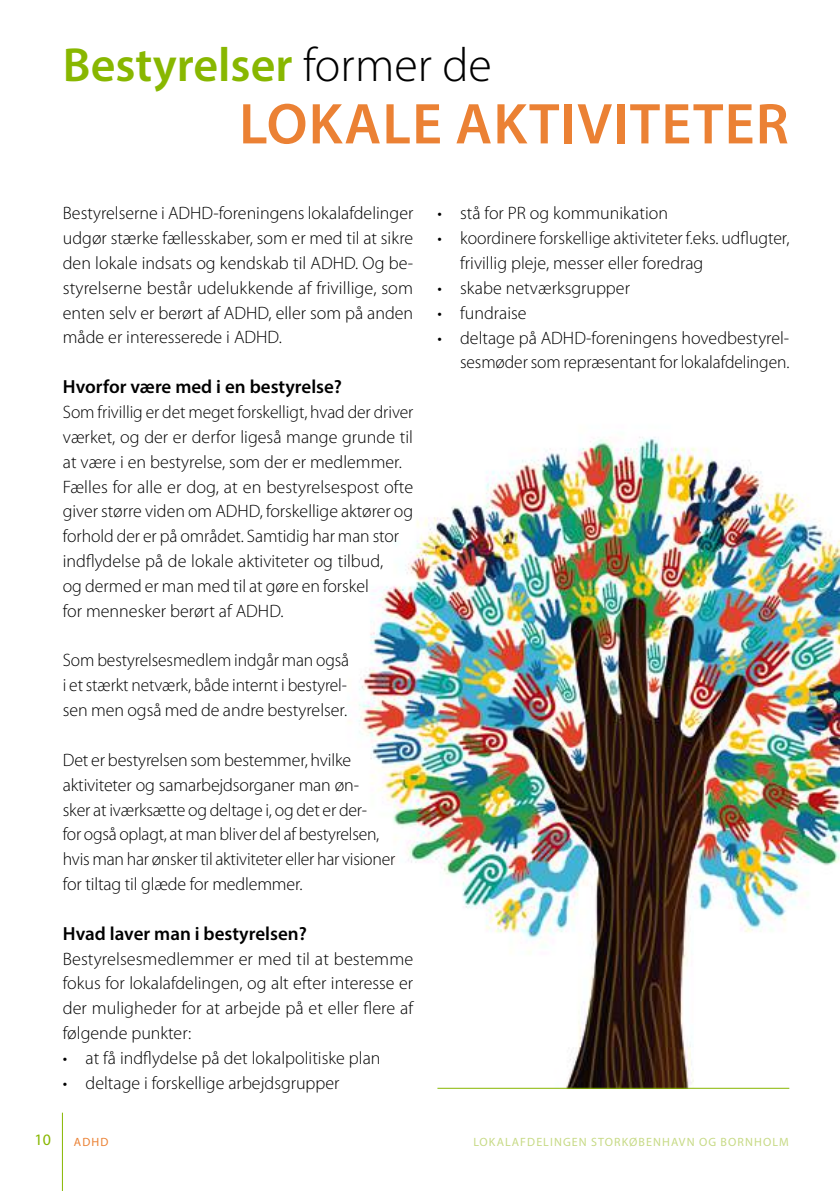
<style>
.page{position:relative;width:840px;height:1191px;background:#fff}
.page>*{position:absolute;margin:0;border:0;box-sizing:border-box;transform-origin:0 0}
.t1{font:600 58px "Myriad Pro";letter-spacing:.02em;color:#eb8134}
.t2{font:600 48px "Myriad Pro";color:#88b700}
.t3{font:600 19px "Myriad Pro";color:#000}
.t4{font:300 18px/24.8px "Myriad Pro";color:#000}
.t5{font:16px "Myriad Pro";color:#88b700}
.t6{font:12px "Myriad Pro";letter-spacing:.09em;color:#c7da86}
.t7{font:12px "Myriad Pro";color:#eb8134}
.s1{font-weight:300;color:#000}
</style>
<div class="page">
<hr style="left:62px;top:1112px;width:1px;height:79px;background:#88b700">
<img style="left:348px;top:437px;width:491px;height:651px">
<hr style="left:437px;top:1087px;width:351px;height:1px;background:#88b700">
<h2 class="t2" style="left:63px;top:35px;width:430px">Bestyrelser <span class="s1">former de</span></h2>
<h1 class="t1" style="left:239px;top:87px;width:551px">LOKALE AKTIVITETER</h1>
<p class="t4" style="left:63px;top:201px;width:352px;text-align:justify">Bestyrelserne i ADHD-foreningens lokalafdelinger udgør stærke fællesskaber, som er med til at sikre den lokale indsats og kendskab til ADHD. Og be&shy;styrelserne består udelukkende af frivillige, som enten selv er berørt af ADHD, eller som på anden måde er interesserede i ADHD.</p>
<p class="t3" style="left:63px;top:375px;width:280px">Hvorfor være med i en bestyrelse?</p>
<p class="t4" style="left:63px;top:400px;width:352px">Som frivillig er det meget forskelligt, hvad der driver værket, og der er derfor ligeså mange grunde til at være i en bestyrelse, som der er medlemmer.<br>Fælles for alle er dog, at en bestyrelsespost ofte giver større viden om ADHD, forskellige aktører og forhold der er på området. Samtidig har man stor indflydelse på de lokale aktiviteter og tilbud,<br>og dermed er man med til at gøre en forskel<br>for mennesker berørt af ADHD.</p>
<p class="t4" style="left:63px;top:648px;width:288px;text-align:justify">Som bestyrelsesmedlem indgår man også i et stærkt netværk, både internt i bestyrel&shy;sen men også med de andre bestyrelser.</p>
<p class="t4" style="left:63px;top:747px;width:334px">Det er bestyrelsen som bestemmer, hvilke aktiviteter og samarbejdsorganer man øn-<br>sker at iværksætte og deltage i, og det er der-<br>for også oplagt, at man bliver del af bestyrelsen, hvis man har ønsker til aktiviteter eller har visioner for tiltag til glæde for medlemmer.</p>
<p class="t3" style="left:63px;top:921px;width:245px">Hvad laver man i bestyrelsen?</p>
<p class="t4" style="left:63px;top:946px;width:352px;text-align:justify">Bestyrelsesmedlemmer er med til at bestemme fokus for lokalafdelingen, og alt efter interesse er der muligheder for at arbejde på et eller flere af følgende punkter:</p>
<p class="t4" style="left:63px;top:1045px;width:319px">• at få indflydelse på det lokalpolitiske plan</p>
<p class="t4" style="left:63px;top:1070px;width:278px">• deltage i forskellige arbejdsgrupper</p>
<p class="t4" style="left:437px;top:201px;width:232px">• stå for PR og kommunikation</p>
<p class="t4" style="left:460px;top:226px;width:330px;text-indent:-23px">• koordinere forskellige aktiviteter f.eks. udflugter, frivillig pleje, messer eller foredrag</p>
<p class="t4" style="left:437px;top:276px;width:194px">• skabe netværksgrupper</p>
<p class="t4" style="left:437px;top:300px;width:91px">• fundraise</p>
<p class="t4" style="left:437px;top:325px;width:353px;text-align:right">• deltage på ADHD-foreningens hovedbestyrel&shy;sesmøder som repræsentant for lokalafdelingen.</p>
<p class="t5" style="left:35px;top:1130px;width:18px">10</p>
<p class="t7" style="left:74px;top:1134px;width:36px">ADHD</p>
<p class="t6" style="left:473px;top:1134px;width:317px">LOKALAFDELINGEN STORKØBENHAVN OG BORNHOLM</p>
</div>
